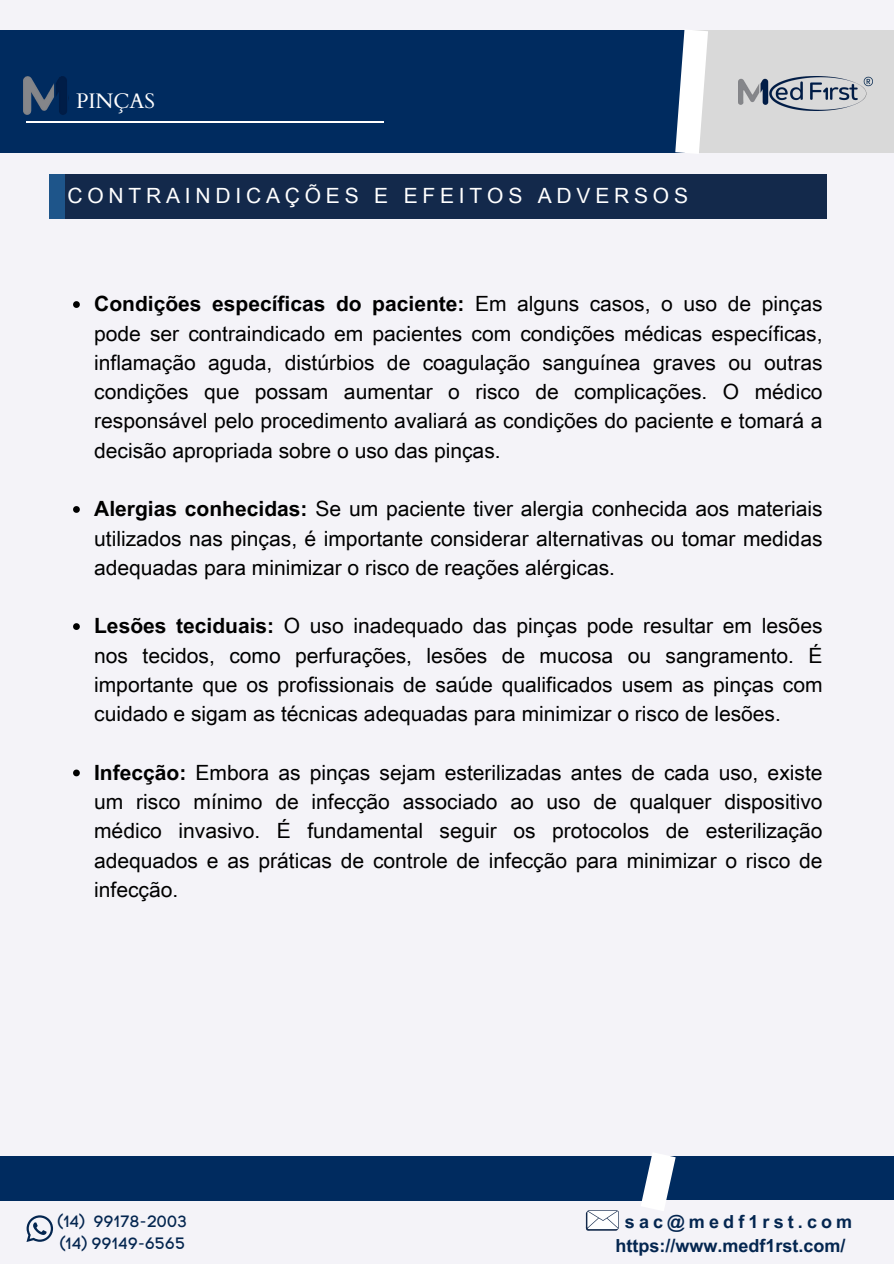
<style>
.page{position:relative;width:894px;height:1264px;background:#fff}
.page>*{position:absolute;margin:0;border:0;box-sizing:border-box;transform-origin:0 0}
.t1{font:21px/29.2px "Arial Unicode MS";color:#000;text-align:justify}
.t2{font:21px "Arial Unicode MS";letter-spacing:.23em;color:#fff}
.t3{font:21px "Cardo";color:#fff}
.t4{font:700 18px "Arial Unicode MS";color:#042650}
.t5{font:700 18px "Arial Unicode MS";letter-spacing:.23em;color:#042650}
.t6{font:16.35px "Code Pro Normal LC";color:#042650}
.s1{font-weight:700}
</style>
<div class="page">
<div style="left:0;top:0;width:893px;height:1263px;background:#f4f3f8"></div>
<div style="left:0;top:30px;width:694px;height:123px;background:#002b5f"></div>
<div style="left:0;top:1156px;width:656px;height:45px;background:#002b5f"></div>
<div style="left:653px;top:1156px;width:240px;height:44px;background:#002b5f"></div>
<div style="left:685px;top:30px;width:208px;height:123px;background:#d9d9d9"></div>
<svg style="left:661px;top:30px;width:60px;height:145px"></svg>
<svg style="left:641px;top:1153px;width:35px;height:58px"></svg>
<svg style="left:26px;top:1215px;width:27px;height:26px"></svg>
<svg style="left:585px;top:1210px;width:33px;height:20px"></svg>
<img style="left:738px;top:76px;width:134px;height:34px">
<img style="left:23px;top:76px;width:44px;height:39px">
<hr style="left:26px;top:121px;width:357px;height:1px;background:#fff">
<div style="left:49px;top:175px;width:18px;height:44px;background:#1e558a"></div>
<div style="left:65px;top:175px;width:761px;height:44px;background:#13294b"></div>
<svg style="left:73px;top:301px;width:7px;height:7px"></svg>
<svg style="left:73px;top:506px;width:7px;height:7px"></svg>
<svg style="left:73px;top:623px;width:7px;height:7px"></svg>
<svg style="left:73px;top:769px;width:7px;height:7px"></svg>
<h1 class="t3" style="left:76px;top:87px;width:80px">PINÇAS</h1>
<p class="t2" style="left:67px;top:181px;width:622px">CONTRAINDICAÇÕES E EFEITOS ADVERSOS</p>
<p class="t1" style="left:94px;top:288px;width:729px"><span class="s1">Condições específicas do paciente:</span> Em alguns casos, o uso de pinças pode ser contraindicado em pacientes com condições médicas específicas, inflamação aguda, distúrbios de coagulação sanguínea graves ou outras condições que possam aumentar o risco de complicações. O médico responsável pelo procedimento avaliará as condições do paciente e tomará a decisão apropriada sobre o uso das pinças.</p>
<p class="t1" style="left:94px;top:493px;width:729px"><span class="s1">Alergias conhecidas:</span> Se um paciente tiver alergia conhecida aos materiais utilizados nas pinças, é importante considerar alternativas ou tomar medidas adequadas para minimizar o risco de reações alérgicas.</p>
<p class="t1" style="left:94px;top:610px;width:729px"><span class="s1">Lesões teciduais:</span> O uso inadequado das pinças pode resultar em lesões nos tecidos, como perfurações, lesões de mucosa ou sangramento. É importante que os profissionais de saúde qualificados usem as pinças com cuidado e sigam as técnicas adequadas para minimizar o risco de lesões.</p>
<p class="t1" style="left:94px;top:756px;width:729px"><span class="s1">Infecção:</span> Embora as pinças sejam esterilizadas antes de cada uso, existe um risco mínimo de infecção associado ao uso de qualquer dispositivo médico invasivo. É fundamental seguir os protocolos de esterilização adequados e as práticas de controle de infecção para minimizar o risco de infecção.</p>
<h1 class="t6" style="left:58px;top:1210px;width:131px">(14) 99178-2003</h1>
<p class="t6" style="left:60px;top:1233px;width:127px">(14) 99149-6565</p>
<p class="t5" style="left:624px;top:1208px;width:229px">sac@medf1rst.com</p>
<p class="t4" style="left:615px;top:1232px;width:231px">https://www.medf1rst.com/</p>
</div>
